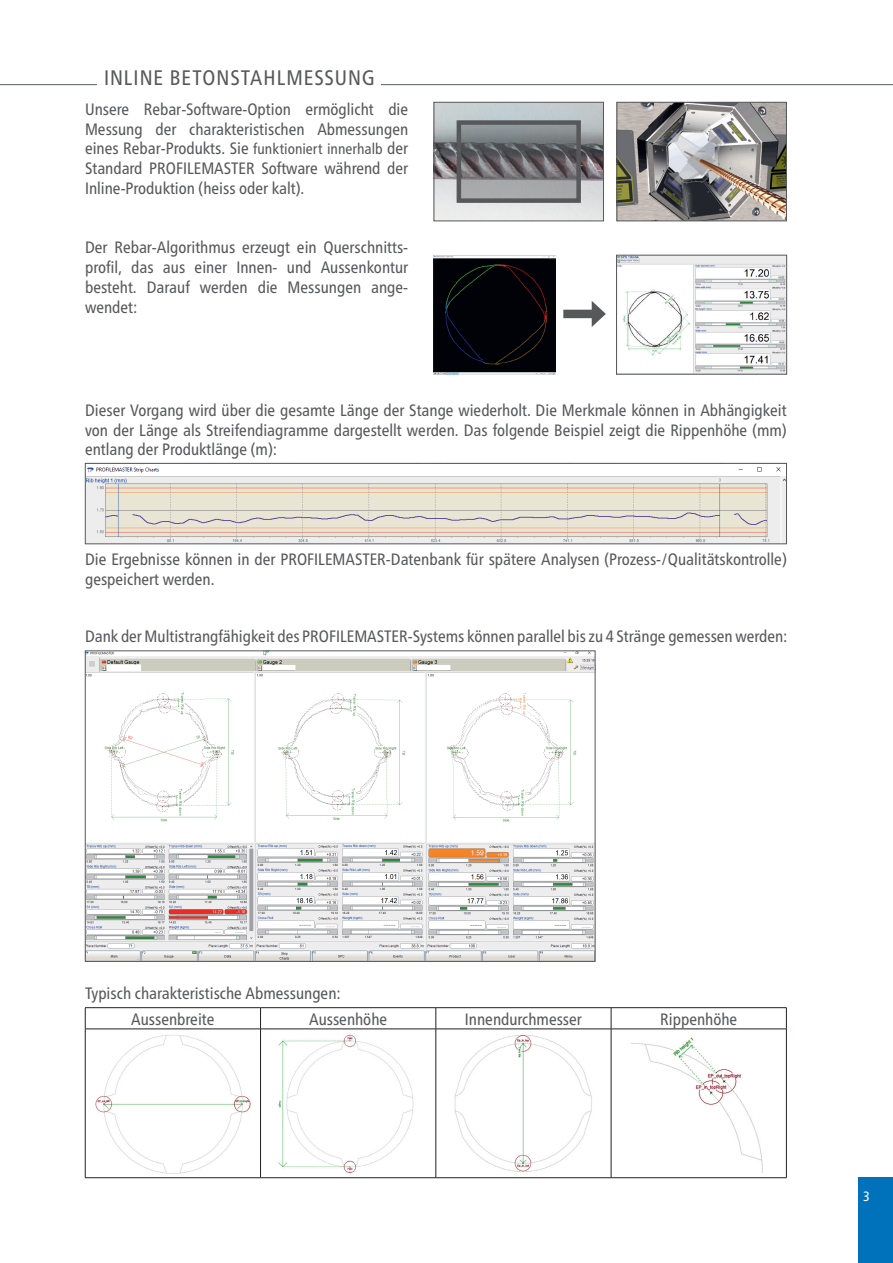
<style>
.page{position:relative;width:893px;height:1263px;background:#fff}
.page>*{position:absolute;margin:0;border:0;box-sizing:border-box;transform-origin:0 0}
.t1{font:condensed 21px "Frutiger Neue LTW1 G";letter-spacing:.045em;color:#57585a}
.t2{font:condensed 16.5px/19.8px "Frutiger Neue LTW1 G";color:#57585a;text-align:justify}
.t3{font:condensed 13.5px "Frutiger Neue LTW1 G";color:#fff}
.s1{font-size:15px}
</style>
<div class="page">
<div style="left:859px;top:1178px;width:34px;height:85px;background:#0072bc"></div>
<img style="left:619px;top:104px;width:166px;height:115px">
<div style="left:617px;top:102px;width:170px;height:119px;border:1px solid #57585a"></div>
<img style="left:436px;top:104px;width:166px;height:115px">
<div style="left:434px;top:102px;width:170px;height:119px;border:1px solid #57585a"></div>
<svg style="left:462px;top:125px;width:114px;height:73px;background:#7c7d80"></svg>
<div style="left:457px;top:120px;width:124px;height:83px;border:4px solid #57585a"></div>
<img style="left:434px;top:255px;width:121px;height:119px">
<img style="left:618px;top:257px;width:167px;height:115px">
<div style="left:616px;top:255px;width:171px;height:119px;border:1px solid #57585a"></div>
<div style="left:563px;top:310px;width:34px;height:8px;background:#57585a"></div>
<svg style="left:592px;top:301px;width:14px;height:26px"></svg>
<img style="left:87px;top:467px;width:698px;height:75px">
<div style="left:85px;top:463px;width:702px;height:81px;border:1px solid #57585a"></div>
<img style="left:87px;top:653px;width:506px;height:307px">
<div style="left:85px;top:651px;width:510px;height:311px;border:1px solid #57585a"></div>
<img style="left:96px;top:1035px;width:155px;height:139px">
<img style="left:278px;top:1034px;width:136px;height:140px">
<img style="left:454px;top:1035px;width:138px;height:137px">
<img style="left:632px;top:1037px;width:131px;height:135px">
<hr style="left:0;top:84px;width:893px;height:1px;background:#57585a">
<div style="left:98px;top:62px;width:283px;height:23px;background:#fff"></div>
<hr style="left:85px;top:1007px;width:176px;height:1px;background:#231f20">
<svg style="left:85px;top:1008px;width:1px;height:21px"></svg>
<hr style="left:261px;top:1007px;width:175px;height:1px;background:#231f20">
<svg style="left:260px;top:1008px;width:1px;height:21px"></svg>
<hr style="left:436px;top:1007px;width:175px;height:1px;background:#231f20">
<svg style="left:436px;top:1008px;width:1px;height:21px"></svg>
<hr style="left:611px;top:1007px;width:176px;height:1px;background:#231f20">
<svg style="left:611px;top:1008px;width:1px;height:21px"></svg>
<svg style="left:786px;top:1008px;width:1px;height:21px"></svg>
<hr style="left:85px;top:1029px;width:176px;height:1px;background:#231f20">
<hr style="left:85px;top:1029px;width:1px;height:148px;background:#231f20">
<hr style="left:261px;top:1029px;width:175px;height:1px;background:#231f20">
<hr style="left:260px;top:1029px;width:1px;height:148px;background:#231f20">
<hr style="left:436px;top:1029px;width:175px;height:1px;background:#231f20">
<hr style="left:436px;top:1029px;width:1px;height:148px;background:#231f20">
<hr style="left:611px;top:1029px;width:176px;height:1px;background:#231f20">
<hr style="left:611px;top:1029px;width:1px;height:148px;background:#231f20">
<hr style="left:786px;top:1029px;width:1px;height:148px;background:#231f20">
<hr style="left:85px;top:1177px;width:176px;height:1px;background:#231f20">
<hr style="left:261px;top:1177px;width:175px;height:1px;background:#231f20">
<hr style="left:436px;top:1177px;width:175px;height:1px;background:#231f20">
<hr style="left:611px;top:1177px;width:176px;height:1px;background:#231f20">
<p class="t1" style="left:104px;top:62px;width:272px">INLINE BETONSTAHLMESSUNG</p>
<p class="t2" style="left:85px;top:98px;width:325px">Unsere Rebar-Software-Option ermöglicht die Messung der charakteristischen Abmessungen eines Rebar-Produkts. Sie <span class="s1">funktioniert innerhalb</span> der Standard PROFILEMASTER Software während der Inline-Produktion (heiss oder kalt).</p>
<p class="t2" style="left:85px;top:236px;width:325px">Der Rebar-Algorithmus erzeugt ein Querschnitts&shy;profil, das aus einer Innen- und Aussenkontur besteht. Darauf werden die Messungen ange&shy;wendet:</p>
<p class="t2" style="left:85px;top:399px;width:703px">Dieser Vorgang wird über die gesamte Länge der Stange wiederholt. Die Merkmale können in Abhängigkeit von der Länge als Streifendiagramme dargestellt werden. Das folgende Beispiel zeigt die Rippenhöhe (mm) entlang der Produktlänge (m):</p>
<p class="t2" style="left:85px;top:548px;width:703px">Die Ergebnisse können in der PROFILEMASTER-Datenbank für spätere Analysen (Prozess-/Qualitätskontrolle) gespeichert werden.</p>
<p class="t2" style="left:85px;top:625px;width:704px">Dank der Multistrangfähigkeit des PROFILEMASTER-Systems können parallel bis zu 4 Stränge gemessen werden:</p>
<p class="t2" style="left:85px;top:982px;width:257px">Typisch charakteristische Abmessungen:</p>
<p class="t2" style="left:131px;top:1008px;width:85px">Aussenbreite</p>
<p class="t2" style="left:309px;top:1008px;width:80px">Aussenhöhe</p>
<p class="t2" style="left:465px;top:1008px;width:118px">Innendurchmesser</p>
<p class="t2" style="left:660px;top:1008px;width:78px">Rippenhöhe</p>
<p class="t3" style="left:863px;top:1186px;width:8px">3</p>
</div>
